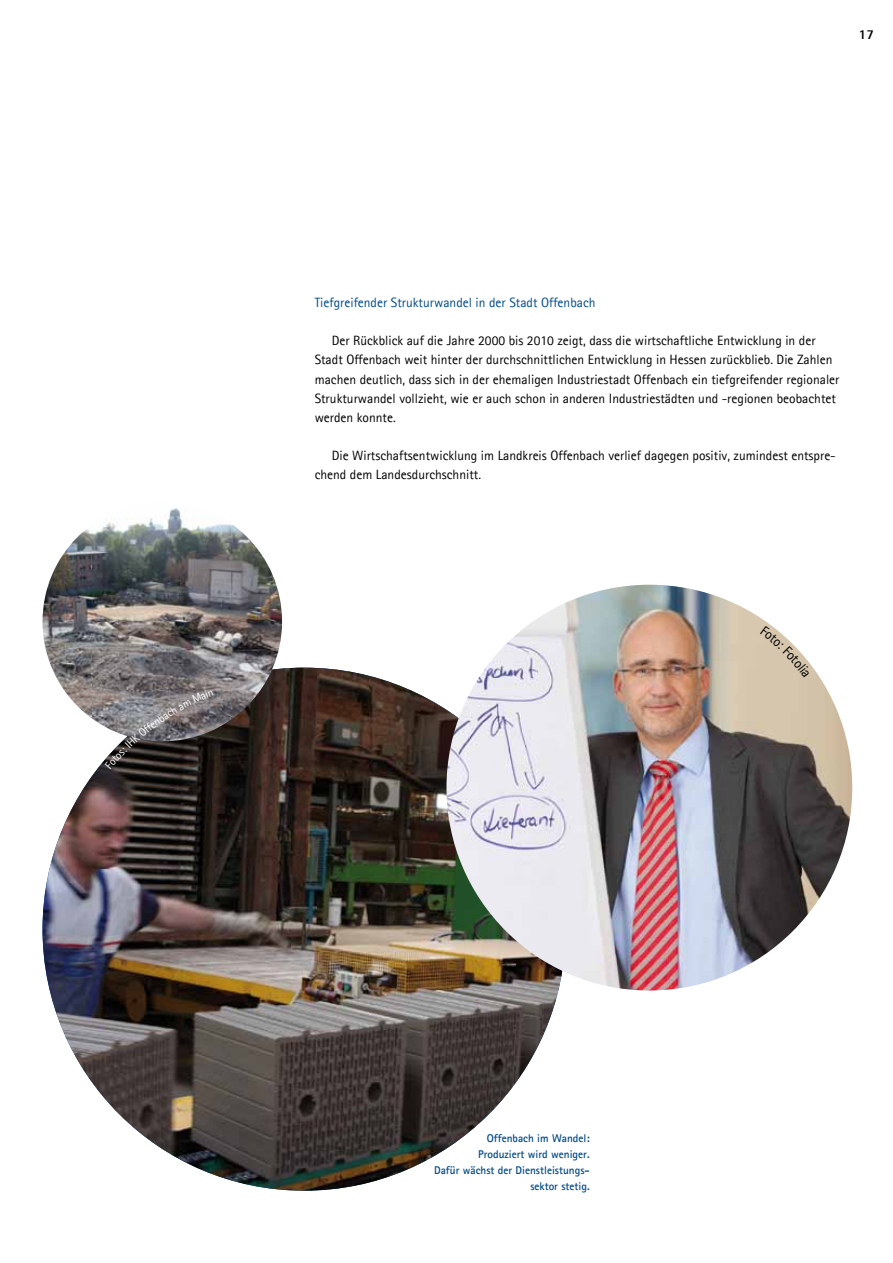
<style>
.page{position:relative;width:893px;height:1263px;background:#fff}
.page>*{position:absolute;margin:0;border:0;box-sizing:border-box;transform-origin:0 0}
.t1{font:13.5px/19.2px "Agfa Rotis Sans Serif";color:#000}
.t2{font:13.5px "Agfa Rotis Sans Serif";color:#004c89}
.t3{font:800 13.5px "Agfa Rotis Sans Serif";color:#000}
.t4{font:700 11.25px/15.9px "Agfa Rotis Sans Serif";color:#004c89;text-align:right}
</style>
<div class="page">
<img style="left:43px;top:668px;width:523px;height:523px;border-radius:261px">
<img style="left:446px;top:585px;width:406px;height:405px;border-radius:203px">
<img style="left:43px;top:502px;width:239px;height:239px;border-radius:120px">
<svg style="left:760px;top:626px;width:50px;height:52px"></svg>
<svg style="left:105px;top:690px;width:109px;height:79px"></svg>
<p class="t3" style="left:859px;top:26px;width:17px">17</p>
<p class="t2" style="left:315px;top:294px;width:282px">Tiefgreifender Strukturwandel in der Stadt Offenbach</p>
<p class="t1" style="left:315px;top:331px;width:526px;text-indent:17px">Der Rückblick auf die Jahre 2000 bis 2010 zeigt, dass die wirtschaftliche Entwicklung in der Stadt Offenbach weit hinter der durchschnittlichen Entwicklung in Hessen zurückblieb. Die Zahlen machen deutlich, dass sich in der ehemaligen Industriestadt Offenbach ein tiefgreifender regionaler Strukturwandel vollzieht, wie er auch schon in anderen Industriestädten und -regionen beobachtet werden konnte.</p>
<p class="t1" style="left:315px;top:446px;width:523px;text-indent:17px">Die Wirtschaftsentwicklung im Landkreis Offenbach verlief dagegen positiv, zumindest entspre&shy;chend dem Landesdurchschnitt.</p>
<p class="t4" style="left:434px;top:1130px;width:157px">Offenbach im Wandel:<br>Produziert wird weniger.<br>Dafür wächst der Dienstleistungs&shy;sektor stetig.</p>
</div>
